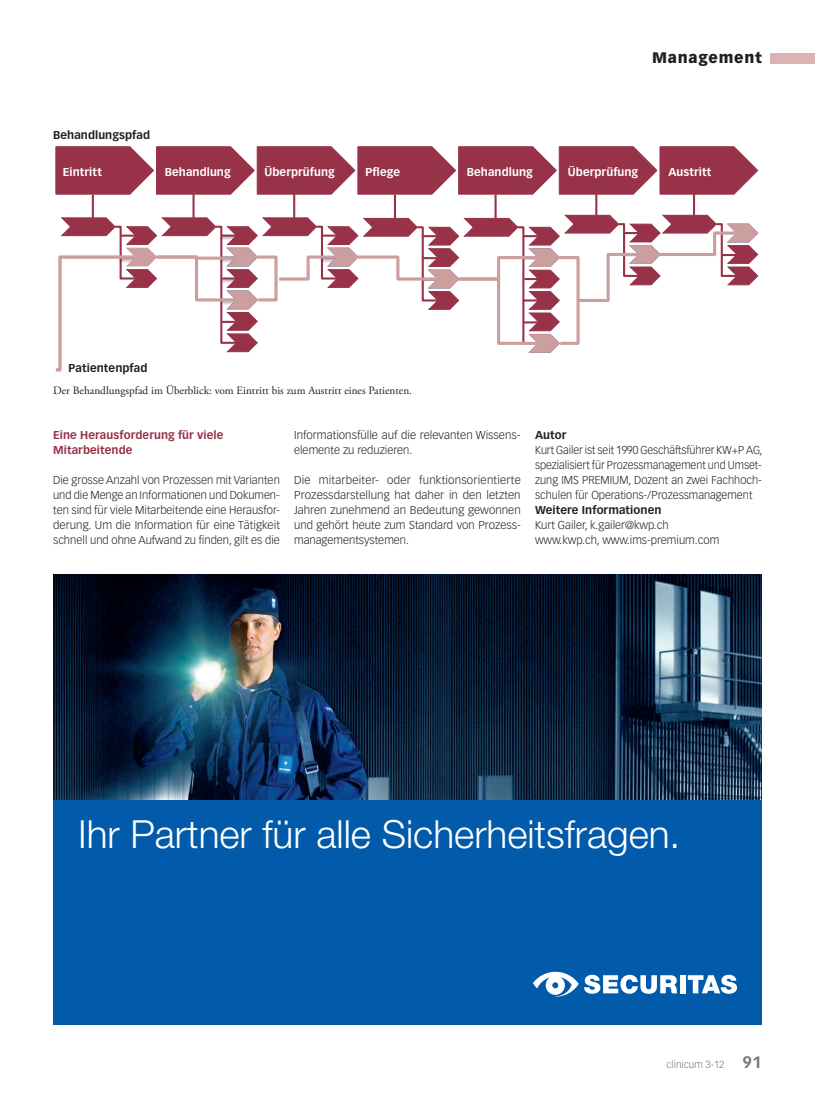
<style>
.page{position:relative;width:815px;height:1099px;background:#fff}
.page>*{position:absolute;margin:0;border:0;box-sizing:border-box;transform-origin:0 0}
.t1{font:300 38.75px "Helvetica Neue";color:#fff}
.t2{font:900 15px "Vectora LT Std";letter-spacing:.05em;color:#231f20}
.t3{font:300 11.25px/15px "Vectora LT Std";color:#231f20;text-align:justify}
.t4{font:300 11.25px/15px "Vectora LT Std";color:#231f20;text-align:justify;scale:.96 1}
.t5{font:11.25px "Adobe Garamond Pro";color:#231f20}
.t6{font:700 11.25px "Vectora LT Std";letter-spacing:.005em;color:#fff}
.t7{font:700 11.25px "Vectora LT Std";letter-spacing:.005em;color:#231f20}
.t8{font:700 11.25px/15px "Vectora LT Std";letter-spacing:.005em;color:#983249}
.t9{font:300 10px "Vectora LH";color:#76787b}
.s1{font-weight:700;font-size:16.25px}
</style>
<div class="page">
<div style="left:770px;top:53px;width:45px;height:10px;background:#d9b4b3"></div>
<svg style="left:55px;top:146px;width:703px;height:49px;background:#a64f63"></svg>
<hr style="left:92px;top:195px;width:2px;height:23px;background:#983249">
<hr style="left:192px;top:194px;width:3px;height:24px;background:#983249">
<hr style="left:293px;top:194px;width:2px;height:24px;background:#983249">
<hr style="left:495px;top:195px;width:2px;height:23px;background:#983249">
<hr style="left:394px;top:195px;width:2px;height:23px;background:#983249">
<hr style="left:595px;top:191px;width:2px;height:24px;background:#983249">
<hr style="left:693px;top:191px;width:2px;height:24px;background:#983249">
<svg style="left:55px;top:214px;width:704px;height:158px"></svg>
<div style="left:53px;top:574px;width:709px;height:450px;background:#015aaa"></div>
<img style="left:53px;top:574px;width:709px;height:225px">
<div style="left:680px;top:975px;width:6px;height:18px;background:#fff"></div>
<svg style="left:688px;top:974px;width:49px;height:19px"></svg>
<svg style="left:533px;top:971px;width:144px;height:25px"></svg>
<h2 class="t2" style="left:652px;top:49px;width:111px">Management</h2>
<p class="t7" style="left:53px;top:128px;width:99px">Behandlungspfad</p>
<p class="t6" style="left:63px;top:165px;width:41px">Eintritt</p>
<p class="t6" style="left:165px;top:165px;width:67px">Behandlung</p>
<p class="t6" style="left:264px;top:165px;width:72px">Überprüfung</p>
<p class="t6" style="left:365px;top:165px;width:36px">Pflege</p>
<p class="t6" style="left:467px;top:165px;width:67px">Behandlung</p>
<p class="t6" style="left:568px;top:165px;width:72px">Überprüfung</p>
<p class="t6" style="left:668px;top:165px;width:45px">Austritt</p>
<p class="t7" style="left:69px;top:361px;width:80px">Patientenpfad</p>
<p class="t5" style="left:53px;top:384px;width:360px">Der Behandlungspfad im Überblick: vom Eintritt bis zum Austritt eines Patienten.</p>
<p class="t8" style="left:53px;top:428px;width:172px">Eine Herausforderung für viele<br>Mitarbeitende</p>
<p class="t3" style="left:53px;top:473px;width:228px">Die grosse Anzahl von Prozessen mit Varianten und die Menge an Informationen und Dokumen&shy;ten sind für viele Mitarbeitende eine Herausfor&shy;derung. Um die Information für eine Tätigkeit schnell und ohne Aufwand zu finden, gilt es die</p>
<p class="t3" style="left:294px;top:428px;width:227px">Informationsfülle auf die relevanten Wissens&shy;elemente zu reduzieren.</p>
<p class="t3" style="left:294px;top:473px;width:228px">Die mitarbeiter- oder funktionsorientierte Prozessdarstellung hat daher in den letzten Jahren zunehmend an Bedeutung gewonnen und gehört heute zum Standard von Prozess&shy;managementsystemen.</p>
<p class="t7" style="left:535px;top:428px;width:33px">Autor</p>
<p class="t4" style="left:535px;top:443px;width:238px">Kurt Gailer ist seit 1990 Geschäftsführer KW+P AG, spezialisiert für Prozessmanagement und Umset&shy;zung IMS PREMIUM, Dozent an zwei Fachhoch&shy;schulen für Operations-/Prozessmanagement</p>
<p class="t7" style="left:535px;top:503px;width:128px">Weitere Informationen</p>
<p class="t3" style="left:535px;top:518px;width:186px">Kurt Gailer, k.gailer@kwp.ch www.kwp.ch, www.ims-premium.com</p>
<h1 class="t1" style="left:78px;top:810px;width:604px">Ihr Partner für alle Sicherheitsfragen.</h1>
<p class="t9" style="left:667px;top:1058px;width:97px">clinicum 3-12 <span class="s1">91</span></p>
</div>
